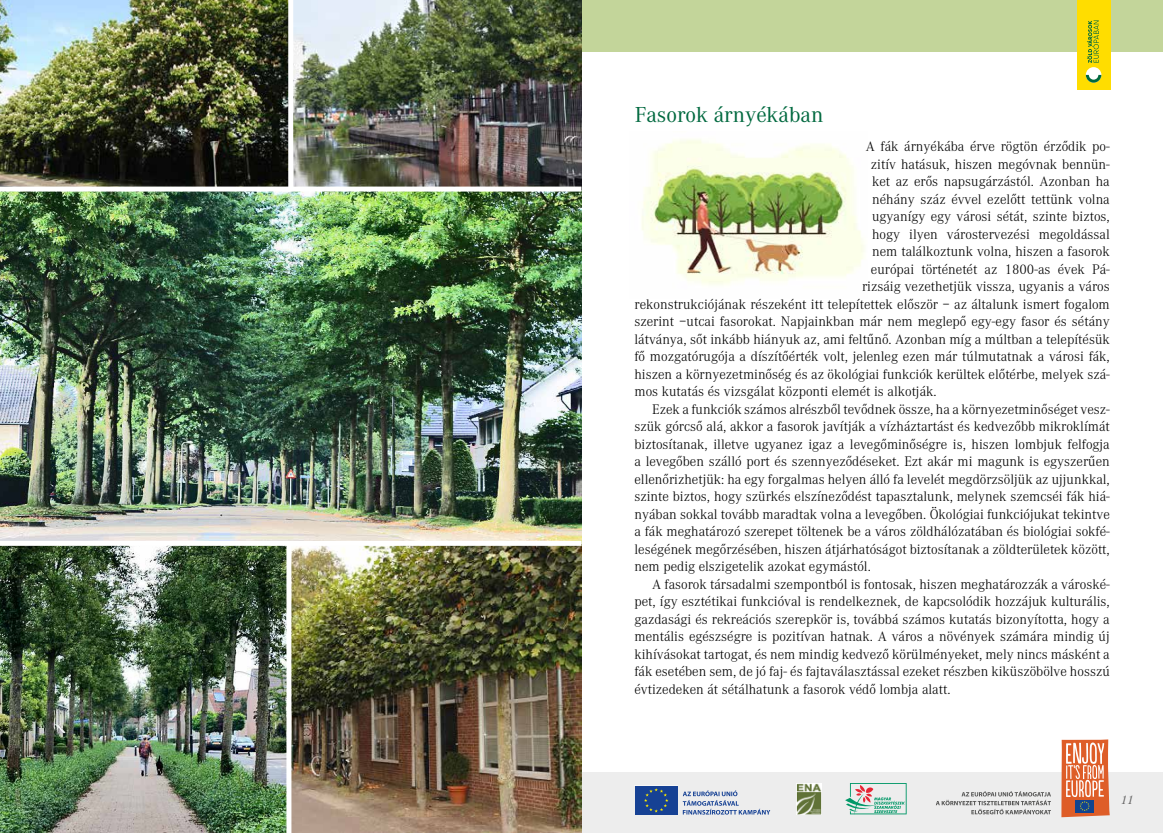
<style>
.page{position:relative;width:1163px;height:833px;background:#fff}
.page>*{position:absolute;margin:0;border:0;box-sizing:border-box;transform-origin:0 0}
.t1{font:22.5px "Corporate Gs Plain";color:#00693f}
.t2{font:14.38px "Corporate Light Gs Plain";color:#000}
.t3{font:italic 12.5px "Corporate Gs";color:#646363}
</style>
<div class="page">
<div style="left:0;top:0;width:1162px;height:52px;background:#c3d59a"></div>
<div style="left:1076px;top:0;width:33px;height:90px;background:#fd0"></div>
<svg style="left:1085px;top:67px;width:16px;height:16px"></svg>
<svg style="left:1085px;top:75px;width:16px;height:8px"></svg>
<svg style="left:1087px;top:20px;width:11px;height:43px"></svg>
<div style="left:0;top:772px;width:1162px;height:61px;background:#ededed"></div>
<svg style="left:635px;top:786px;width:135px;height:28px"></svg>
<svg style="left:1061px;top:739px;width:48px;height:78px;background:#d98464"></svg>
<svg style="left:936px;top:791px;width:114px;height:23px"></svg>
<svg style="left:845px;top:783px;width:61px;height:32px"></svg>
<img style="left:641px;top:139px;width:224px;height:146px">
<img style="left:291px;top:546px;width:290px;height:287px">
<img style="left:0;top:192px;width:581px;height:349px">
<img style="left:0;top:546px;width:286px;height:287px">
<img style="left:0;top:0;width:581px;height:187px">
<div style="left:288px;top:0;width:5px;height:189px;background:#fff"></div>
<div style="left:286px;top:543px;width:5px;height:290px;background:#fff"></div>
<h1 class="t1" style="left:634px;top:102px;width:190px">Fasorok árnyékában</h1>
<p class="t2" style="left:865px;top:139px;width:245px">A fák árnyékába érve rögtön érzôdik po-</p>
<p class="t2" style="left:870px;top:156px;width:240px">zitív hatásuk, hiszen megóvnak bennün-</p>
<p class="t2" style="left:872px;top:174px;width:239px">ket az erôs napsugárzástól. Azonban ha</p>
<p class="t2" style="left:872px;top:191px;width:239px">néhány száz évvel ezelôtt tettünk volna</p>
<p class="t2" style="left:872px;top:209px;width:239px">ugyanígy egy városi sétát, szinte biztos,</p>
<p class="t2" style="left:872px;top:226px;width:239px">hogy ilyen várostervezési megoldással</p>
<p class="t2" style="left:872px;top:244px;width:239px">nem találkoztunk volna, hiszen a fasorok</p>
<p class="t2" style="left:870px;top:261px;width:240px">európai történetét az 1800-as évek Pá-</p>
<p class="t2" style="left:862px;top:278px;width:249px">rizsáig vezethetjük vissza, ugyanis a város</p>
<p class="t2" style="left:634px;top:296px;width:477px">rekonstrukciójának részeként itt telepítettek elôször – az általunk ismert fogalom</p>
<p class="t2" style="left:634px;top:313px;width:477px">szerint –utcai fasorokat. Napjainkban már nem meglepô egy-egy fasor és sétány</p>
<p class="t2" style="left:634px;top:331px;width:477px">látványa, sôt inkább hiányuk az, ami feltûnô. Azonban míg a múltban a telepítésük</p>
<p class="t2" style="left:634px;top:348px;width:477px">fô mozgatórugója a díszítôérték volt, jelenleg ezen már túlmutatnak a városi fák,</p>
<p class="t2" style="left:634px;top:366px;width:477px">hiszen a környezetminôség és az ökológiai funkciók kerültek elôtérbe, melyek szá-</p>
<p class="t2" style="left:634px;top:383px;width:303px">mos kutatás és vizsgálat központi elemét is alkotják.</p>
<p class="t2" style="left:652px;top:401px;width:459px">Ezek a funkciók számos alrészbôl tevôdnek össze, ha a környezetminôséget ves -</p>
<p class="t2" style="left:634px;top:418px;width:477px">szük górcsô alá, akkor a fasorok javítják a vízháztartást és kedvezôbb mikroklímát</p>
<p class="t2" style="left:634px;top:436px;width:477px">biztosítanak, illetve ugyanez igaz a levegôminôségre is, hiszen lombjuk felfogja</p>
<p class="t2" style="left:634px;top:453px;width:477px">a levegôben szálló port és szennyezôdéseket. Ezt akár mi magunk is egyszerûen</p>
<p class="t2" style="left:634px;top:471px;width:477px">ellenôrizhetjük: ha egy forgalmas helyen álló fa levelét megdörzsöljük az ujjunkkal,</p>
<p class="t2" style="left:634px;top:488px;width:477px">szinte biztos, hogy szürkés elszínezôdést tapasztalunk, melynek szemcséi fák hiá-</p>
<p class="t2" style="left:634px;top:506px;width:477px">nyában sokkal tovább maradtak volna a levegôben. Ökológiai funkciójukat tekintve</p>
<p class="t2" style="left:634px;top:523px;width:477px">a fák meghatározó szerepet töltenek be a város zöldhálózatában és biológiai sokfé-</p>
<p class="t2" style="left:634px;top:541px;width:477px">leségének megôrzésében, hiszen átjárhatóságot biztosítanak a zöldterületek között,</p>
<p class="t2" style="left:634px;top:558px;width:238px">nem pedig elszigetelik azokat egymástól.</p>
<p class="t2" style="left:652px;top:576px;width:459px">A fasorok társadalmi szempontból is fontosak, hiszen meghatározzák a városké-</p>
<p class="t2" style="left:634px;top:593px;width:477px">pet, így esztétikai funkcióval is rendelkeznek, de kapcsolódik hozzájuk kulturális,</p>
<p class="t2" style="left:634px;top:611px;width:477px">gazdasági és rekreációs szerepkör is, továbbá számos kutatás bizonyította, hogy a</p>
<p class="t2" style="left:634px;top:628px;width:477px">mentális egészségre is pozitívan hatnak. A város a növények számára mindig új</p>
<p class="t2" style="left:634px;top:646px;width:477px">kihívásokat tartogat, és nem mindig kedvezô körülményeket, mely nincs másként a</p>
<p class="t2" style="left:634px;top:663px;width:477px">fák esetében sem, de jó faj- és fajtaválasztással ezeket részben kiküszöbölve hosszú</p>
<p class="t2" style="left:634px;top:681px;width:317px">évtizedeken át sétálhatunk a fasorok védô lombja alatt.</p>
<p class="t3" style="left:1120px;top:792px;width:14px">11</p>
</div>
